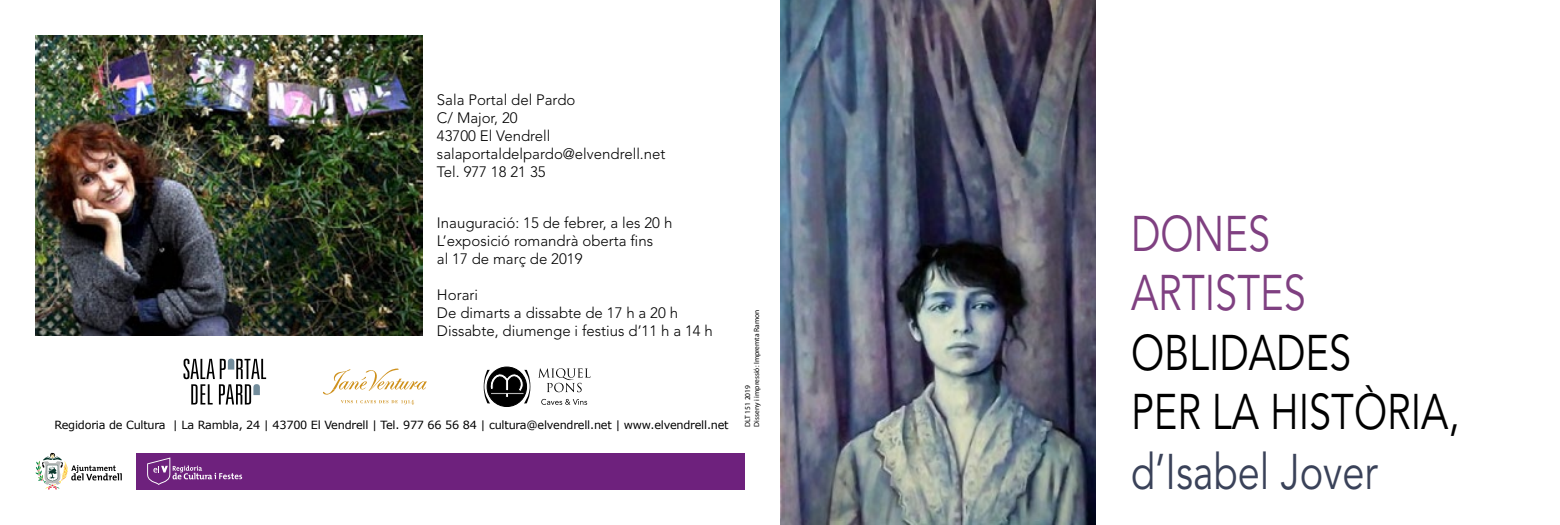
<style>
.page{position:relative;width:1560px;height:525px;background:#fff}
.page>*{position:absolute;margin:0;border:0;box-sizing:border-box;transform-origin:0 0}
.t1{font:49.62px/59.5px "Avenir";color:#000;scale:.8 1}
.t2{font:49.62px/59.5px "Avenir";color:#7f4081;scale:.8 1}
.t3{font:49.62px "Avenir";color:#3a4259;scale:.8 1}
.t4{font:300 15px/18px "Avenir";color:#000}
.t5{font:11.25px "Verdana";letter-spacing:-.02em;color:#000}
.t6{font:7.5px/9px "Myriad Pro";color:#000}
</style>
<div class="page">
<svg style="left:35px;top:452px;width:87px;height:37px"></svg>
<svg style="left:183px;top:358px;width:83px;height:46px"></svg>
<svg style="left:341px;top:400px;width:73px;height:5px"></svg>
<svg style="left:323px;top:368px;width:104px;height:26px"></svg>
<svg style="left:483px;top:366px;width:47px;height:40px"></svg>
<svg style="left:538px;top:368px;width:52px;height:24px"></svg>
<svg style="left:541px;top:398px;width:46px;height:6px"></svg>
<div style="left:136px;top:453px;width:608px;height:36px;background:#6e217d"></div>
<svg style="left:147px;top:457px;width:95px;height:28px"></svg>
<img style="left:780px;top:0;width:315px;height:524px">
<img style="left:35px;top:35px;width:387px;height:300px">
<p class="t4" style="left:437px;top:91px;width:230px">Sala Portal del Pardo<br>C/ Major, 20<br>43700 El Vendrell salaportaldelpardo@elvendrell.net<br>Tel. 977 18 21 35</p>
<p class="t4" style="left:437px;top:214px;width:237px">Inauguració: 15 de febrer, a les 20 h<br>L’exposició romandrà oberta fins<br>al 17 de març de 2019</p>
<p class="t4" style="left:437px;top:286px;width:277px">Horari<br>De dimarts a dissabte de 17 h a 20 h<br>Dissabte, diumenge i festius d’11 h a 14 h</p>
<p class="t5" style="left:54px;top:417px;width:675px">Regidoria de Cultura | La Rambla, 24 | 43700 El Vendrell | Tel. 977 66 56 84 | cultura@elvendrell.net | www.elvendrell.net</p>
<p class="t6" style="left:743px;top:426px;width:119px;rotate:-90deg">DLT 151 2019<br>Disseny i impressió: Impremta Ramon</p>
<h1 class="t2" style="left:1130px;top:205px;width:220px">DONES<br>ARTISTES</h1>
<h1 class="t1" style="left:1130px;top:324px;width:412px">OBLIDADES<br>PER LA HISTÒRIA,</h1>
<h1 class="t3" style="left:1130px;top:443px;width:310px">D’ISABEL JOVER</h1>
</div>
